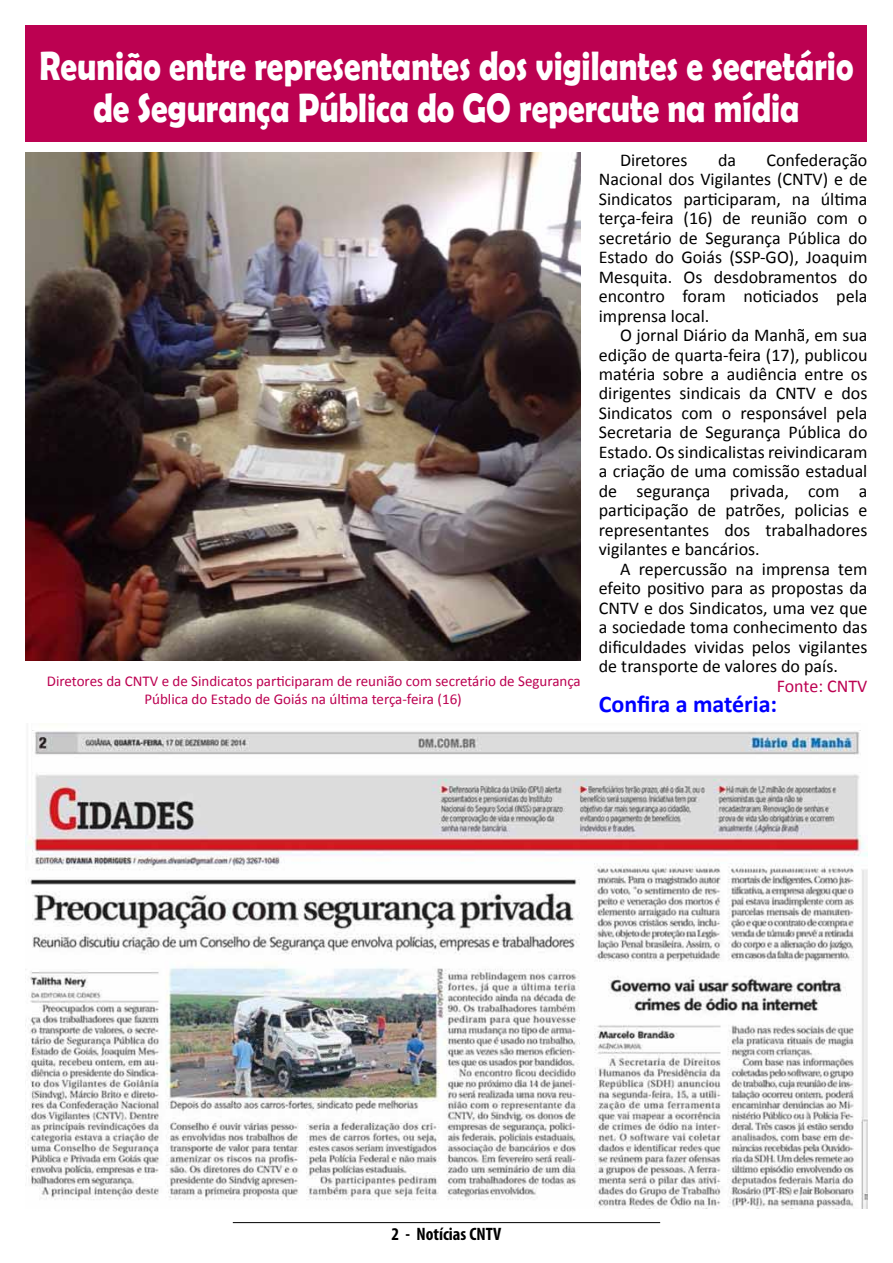
<style>
.page{position:relative;width:893px;height:1263px;background:#fff}
.page>*{position:absolute;margin:0;border:0;box-sizing:border-box;transform-origin:0 0}
.t1{font:700 41.25px/42px "Berlin Sans FB Demi";color:#fff;text-align:center;scale:.8 1}
.t2{font:700 24px "Calibri";color:#00f}
.t3{font:18px/19.5px "Calibri";color:#000;text-align:justify}
.t4{font:700 condensed 18px "Myriad Pro";color:#000}
.t5{font:18px "Calibri";color:#bc0151}
.t6{font:15px/18px "Calibri";color:#bc0151}
</style>
<div class="page">
<hr style="left:233px;top:1222px;width:427px;height:1px;background:#000">
<div style="left:26px;top:26px;width:841px;height:116px;background:#bc0151"></div>
<img style="left:26px;top:730px;width:841px;height:479px">
<img style="left:26px;top:152px;width:555px;height:508px">
<h1 class="t1" style="left:40px;top:45px;width:1019px">Reunião entre representantes dos vigilantes e secretário de Segurança Pública do GO repercute na mídia</h1>
<p class="t3" style="left:620px;top:150px;width:69px">Diretores</p>
<p class="t3" style="left:718px;top:150px;width:20px">da</p>
<p class="t3" style="left:599px;top:150px;width:270px;text-indent:168px">Confederação Nacional dos Vigilantes (CNTV) e de Sindicatos participaram, na última terça-feira (16) de reunião com o secretário de Segurança Pública do Estado do Goiás (SSP-GO), Joaquim Mesquita. Os desdobramentos do encontro foram noticiados pela imprensa local.</p>
<p class="t3" style="left:599px;top:325px;width:270px;text-indent:21px">O jornal Diário da Manhã, em sua edição de quarta-feira (17), publicou matéria sobre a audiência entre os dirigentes sindicais da CNTV e dos Sindicatos com o responsável pela Secretaria de Segurança Pública do Estado. Os sindicalistas reivindicaram a criação de uma comissão estadual de segurança privada, com a participação de patrões, policias e representantes dos trabalhadores vigilantes e bancários.</p>
<p class="t3" style="left:599px;top:559px;width:270px;text-indent:21px">A repercussão na imprensa tem efeito positivo para as propostas da CNTV e dos Sindicatos, uma vez que a sociedade toma conhecimento das dificuldades vividas pelos vigilantes de transporte de valores do país.</p>
<p class="t5" style="left:777px;top:675px;width:92px">Fonte: CNTV</p>
<h2 class="t2" style="left:599px;top:688px;width:180px">Confira a matéria:</h2>
<p class="t6" style="left:144px;top:672px;width:438px;text-indent:-98px">Diretores da CNTV e de Sindicatos participaram de reunião com secretário de Segurança<br>Pública do Estado de Goiás na última terça-feira (16)</p>
<p class="t4" style="left:392px;top:1223px;width:111px">2 - Notícias CNTV</p>
</div>
